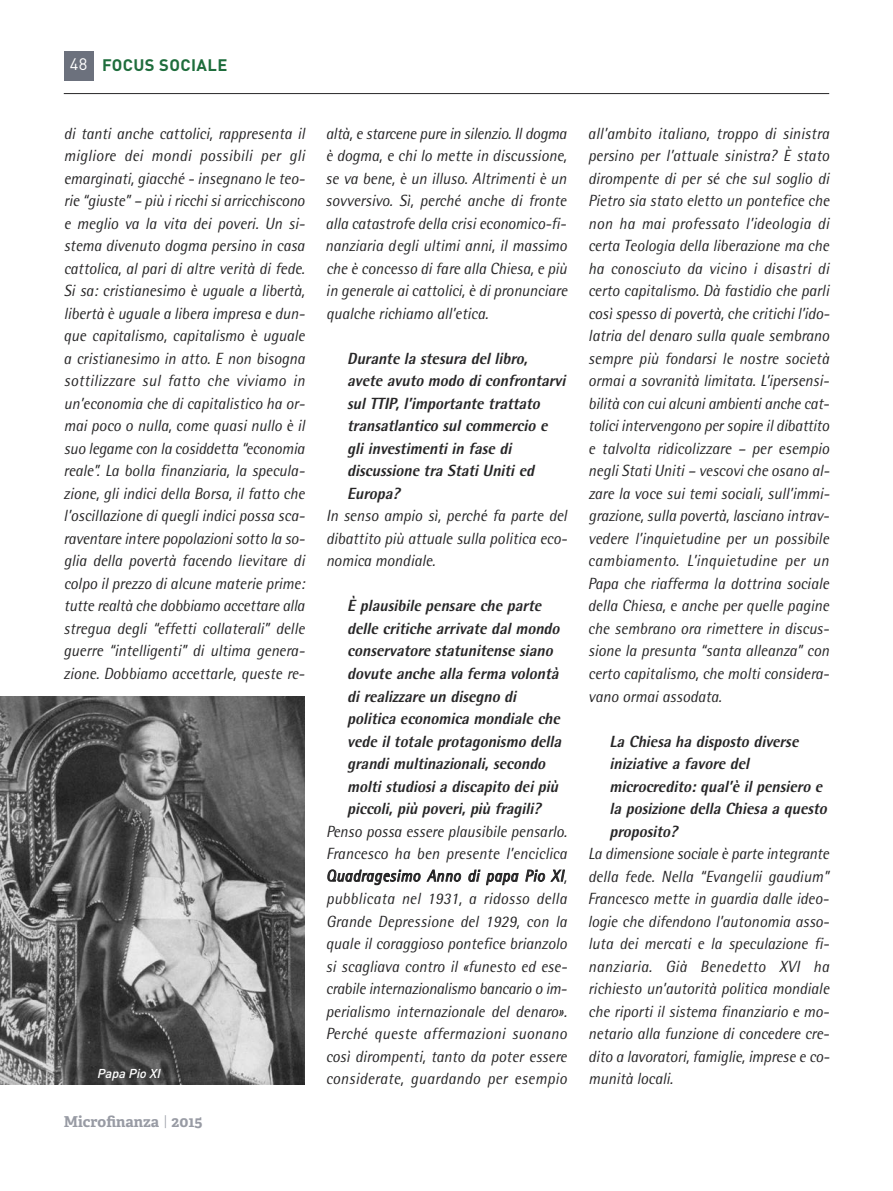
<style>
.page{position:relative;width:893px;height:1191px;background:#fff}
.page>*{position:absolute;margin:0;border:0;box-sizing:border-box;transform-origin:0 0}
.t1{font:700 16.5px "DIN";letter-spacing:.025em;color:#1e6d3c}
.t2{font:italic 16.2px/22.5px "Rotis Semi Sans";color:#272627;scale:.95 1}
.t3{font:italic 800 16.2px/22.5px "Rotis Semi Sans";color:#272627;scale:.95 1}
.t4{font:700 15px "Adelle Basic";color:#989ba4}
.t5{font:italic 500 12.75px "DIN";color:#fff}
.s1{font-weight:400;color:#fff}
.s2{font-family:"DIN";font-weight:300}
</style>
<div class="page">
<svg style="left:327px;top:869px;width:134px;height:16px"></svg>
<svg style="left:468px;top:869px;width:51px;height:16px"></svg>
<svg style="left:525px;top:869px;width:40px;height:13px"></svg>
<div style="left:64px;top:51px;width:30px;height:30px;background:#6c717d"></div>
<hr style="left:64px;top:93px;width:765px;height:1px;background:#272627">
<img style="left:0;top:696px;width:305px;height:388px">
<p class="t1" style="left:70px;top:56px;width:159px"><span class="s1">48</span> FOCUS SOCIALE</p>
<p class="t2" style="left:64px;top:124px;width:255px">di tanti anche cattolici, rappresenta il migliore dei mondi possibili per gli emarginati, giacché - insegnano le teo&shy;rie “giuste” – più i ricchi si arricchiscono e meglio va la vita dei poveri. Un si&shy;stema divenuto dogma persino in casa cattolica, al pari di altre verità di fede.<br>Si sa: cristianesimo è uguale a libertà, libertà è uguale a libera impresa e dun&shy;que capitalismo, capitalismo è uguale a cristianesimo in atto. E non bisogna sottilizzare sul fatto che viviamo in un’economia che di capitalistico ha or&shy;mai poco o nulla, come quasi nullo è il suo legame con la cosiddetta “economia reale”. La bolla finanziaria, la specula&shy;zione, gli indici della Borsa, il fatto che l’oscillazione di quegli indici possa sca&shy;raventare intere popolazioni sotto la so&shy;glia della povertà facendo lievitare di colpo il prezzo di alcune materie prime: tutte realtà che dobbiamo accettare alla stregua degli “effetti collaterali” delle guerre “intelligenti” di ultima genera&shy;zione. Dobbiamo accettarle, queste re-</p>
<p class="t2" style="left:325px;top:124px;width:256px">altà, e starcene pure in silenzio. Il dogma è dogma, e chi lo mette in discussione, se va bene, è un illuso. Altrimenti è un sovversivo. Sì, perché anche di fronte alla catastrofe della crisi economico-fi&shy;nanziaria degli ultimi anni, il massimo che è concesso di fare alla Chiesa, e più in generale ai cattolici, è di pronunciare qualche richiamo all’etica.</p>
<p class="t3" style="left:347px;top:349px;width:234px">Durante la stesura del libro, avete avuto modo di confrontarvi sul TTIP, l’importante trattato transatlantico sul commercio e gli investimenti in fase di discussione tra Stati Uniti ed<br>Europa?</p>
<p class="t2" style="left:326px;top:506px;width:255px">In senso ampio sì, perché fa parte del dibattito più attuale sulla politica eco&shy;nomica mondiale.</p>
<p class="t3" style="left:347px;top:596px;width:230px">È plausibile pensare che parte delle critiche arrivate dal mondo conservatore statunitense siano dovute anche alla ferma volontà di realizzare un disegno di politica economica mondiale che vede il totale protagonismo della grandi multinazionali, secondo molti studiosi a discapito dei più piccoli, più poveri, più fragili?</p>
<p class="t2" style="left:326px;top:821px;width:255px">Penso possa essere plausibile pensarlo.<br>Francesco ha ben presente l’enciclica Quadragesimo Anno di papa Pio XI, pubblicata nel 1931, a ridosso della Grande Depressione del 1929, con la quale il coraggioso pontefice brianzolo si scagliava contro il «funesto ed ese&shy;crabile internazionalismo bancario o im&shy;perialismo internazionale del denaro».<br>Perché queste affermazioni suonano così dirompenti, tanto da poter essere considerate, guardando per esempio</p>
<p class="t5" style="left:97px;top:1065px;width:67px">Papa Pio XI</p>
<p class="t4" style="left:64px;top:1116px;width:140px">Microfinanza <span class="s2">|</span> 2015</p>
<p class="t2" style="left:588px;top:124px;width:256px">all’ambito italiano, troppo di sinistra persino per l’attuale sinistra? È stato dirompente di per sé che sul soglio di Pietro sia stato eletto un pontefice che non ha mai professato l’ideologia di certa Teologia della liberazione ma che ha conosciuto da vicino i disastri di certo capitalismo. Dà fastidio che parli così spesso di povertà, che critichi l’ido&shy;latria del denaro sulla quale sembrano sempre più fondarsi le nostre società ormai a sovranità limitata. L’ipersensi&shy;bilità con cui alcuni ambienti anche cat&shy;tolici intervengono per sopire il dibattito e talvolta ridicolizzare – per esempio negli Stati Uniti – vescovi che osano al&shy;zare la voce sui temi sociali, sull’immi&shy;grazione, sulla povertà, lasciano intrav&shy;vedere l’inquietudine per un possibile cambiamento. L’inquietudine per un Papa che riafferma la dottrina sociale della Chiesa, e anche per quelle pagine che sembrano ora rimettere in discus&shy;sione la presunta “santa alleanza” con certo capitalismo, che molti considera&shy;vano ormai assodata.</p>
<p class="t3" style="left:609px;top:731px;width:233px">La Chiesa ha disposto diverse iniziative a favore del microcredito: qual’è il pensiero e la posizione della Chiesa a questo proposito?</p>
<p class="t2" style="left:588px;top:844px;width:256px">La dimensione sociale è parte integrante della fede. Nella “Evangelii gaudium” Francesco mette in guardia dalle ideo&shy;logie che difendono l’autonomia asso&shy;luta dei mercati e la speculazione fi&shy;nanziaria. Già Benedetto XVI ha richiesto un’autorità politica mondiale che riporti il sistema finanziario e mo&shy;netario alla funzione di concedere cre&shy;dito a lavoratori, famiglie, imprese e co&shy;munità locali.</p>
</div>
